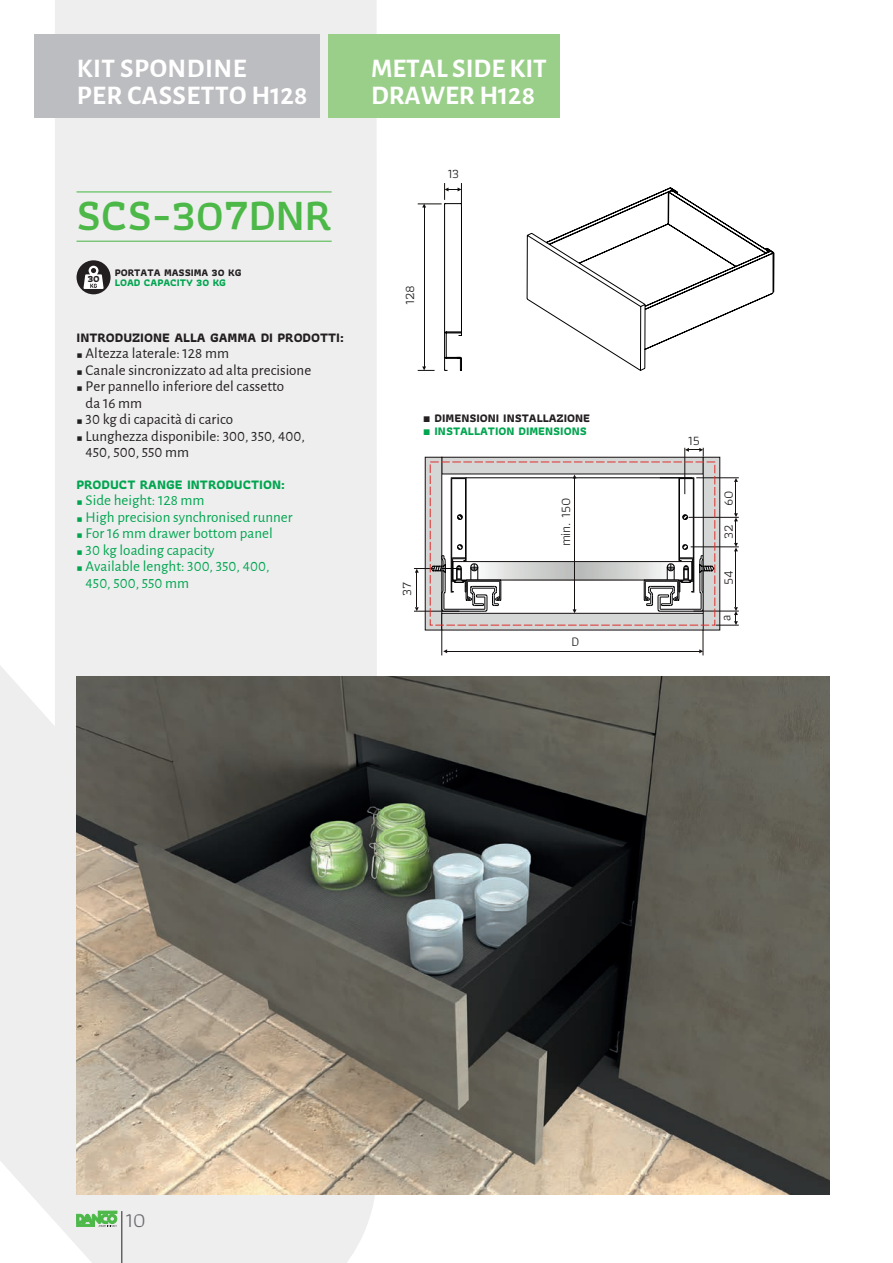
<style>
.page{position:relative;width:893px;height:1263px;background:#fff}
.page>*{position:absolute;margin:0;border:0;box-sizing:border-box;transform-origin:0 0}
.t1{font:600 45px "Athiti";color:#4cb848}
.t2{font:700 27px/27px "Alegreya Sans";letter-spacing:.005em;color:#fff}
.t3{font:21px "Athiti";color:#6c6d70}
.t4{font:15px/16.5px "Alegreya Sans";color:#231f20}
.t5{font:15px/16.5px "Alegreya Sans";color:#00a54f}
.t6{font:700 13.5px "Athiti";color:#231f20}
.t7{font:700 13.5px "Athiti";color:#00a54f}
.t8{font:13.5px "Athiti";letter-spacing:-.01em;color:#231f20}
.t9{font:700 12px "Athiti";color:#231f20}
.t10{font:700 12px "Athiti";color:#00a54f}
.t11{font:700 10.5px "Athiti";color:#231f20}
.t12{font:700 10.5px "Athiti";color:#00a54f}
.t13{font:700 10.05px "Athiti";color:#231f20}
</style>
<div class="page">
<svg style="left:0;top:0;width:377px;height:1263px;background:#f0f0f0"></svg>
<hr style="left:77px;top:241px;width:255px;height:1px;background:#4cb848">
<hr style="left:77px;top:191px;width:255px;height:1px;background:#4cb848">
<div style="left:77px;top:260px;width:34px;height:34px;background:#231f20;border-radius:50%"></div>
<svg style="left:83px;top:266px;width:21px;height:23px"></svg>
<img style="left:77px;top:676px;width:752px;height:519px">
<div style="left:442px;top:457px;width:261px;height:17px;background:#d5d6d6"></div>
<div style="left:442px;top:457px;width:261px;height:17px;border:1px solid #171212"></div>
<hr style="left:694px;top:478px;width:1px;height:113px;background:#020103">
<hr style="left:693px;top:479px;width:1px;height:112px;background:#020103">
<hr style="left:679px;top:479px;width:1px;height:81px;background:#020103">
<svg style="left:679px;top:477px;width:15px;height:2px"></svg>
<div style="left:453px;top:561px;width:239px;height:19px;border:1px solid #171212"></div>
<svg style="left:703px;top:457px;width:17px;height:173px"></svg>
<div style="left:703px;top:457px;width:17px;height:173px;border:1px solid #171212"></div>
<div style="left:425px;top:457px;width:17px;height:173px;background:#d5d6d6"></div>
<div style="left:425px;top:457px;width:17px;height:173px;border:1px solid #171212"></div>
<hr style="left:441px;top:624px;width:1px;height:31px;background:#171212">
<hr style="left:447px;top:651px;width:252px;height:1px;background:#171212">
<svg style="left:699px;top:649px;width:4px;height:4px"></svg>
<hr style="left:703px;top:624px;width:1px;height:31px;background:#171212">
<div style="left:442px;top:613px;width:261px;height:17px;background:#d5d6d6"></div>
<div style="left:442px;top:613px;width:261px;height:17px;border:1px solid #171212"></div>
<hr style="left:414px;top:611px;width:45px;height:1px;background:#171212">
<hr style="left:696px;top:477px;width:43px;height:1px;background:#171212">
<svg style="left:734px;top:478px;width:4px;height:4px"></svg>
<hr style="left:736px;top:482px;width:1px;height:31px;background:#171212">
<svg style="left:685px;top:448px;width:19px;height:9px"></svg>
<hr style="left:684px;top:448px;width:1px;height:46px;background:#171212">
<hr style="left:451px;top:479px;width:1px;height:112px;background:#020103">
<hr style="left:465px;top:479px;width:1px;height:81px;background:#020103">
<hr style="left:466px;top:479px;width:1px;height:81px;background:#020103">
<hr style="left:452px;top:477px;width:240px;height:1px;background:#020103">
<svg style="left:451px;top:477px;width:15px;height:2px"></svg>
<svg style="left:457px;top:514px;width:6px;height:6px"></svg>
<hr style="left:444px;top:611px;width:41px;height:1px;background:#020103">
<svg style="left:414px;top:544px;width:88px;height:67px"></svg>
<hr style="left:574px;top:478px;width:1px;height:131px;background:#171212">
<svg style="left:573px;top:609px;width:3px;height:4px"></svg>
<svg style="left:644px;top:513px;width:95px;height:113px"></svg>
<svg style="left:526px;top:187px;width:249px;height:184px"></svg>
<svg style="left:418px;top:183px;width:44px;height:188px"></svg>
<div style="left:328px;top:34px;width:232px;height:84px;background:#9acf8a"></div>
<div style="left:34px;top:34px;width:286px;height:84px;background:#bcbdc0"></div>
<svg style="left:77px;top:1211px;width:40px;height:16px"></svg>
<hr style="left:122px;top:1211px;width:1px;height:52px;background:#231f20">
<h2 class="t2" style="left:77px;top:53px;width:232px">KIT SPONDINE<br>PER CASSETTO H128</h2>
<h1 class="t1" style="left:77px;top:181px;width:257px">SCS-307DNR</h1>
<p class="t13" style="left:88px;top:271px;width:13px">30</p>
<p class="t11" style="left:115px;top:264px;width:128px">PORTATA MASSIMA 30 KG</p>
<p class="t12" style="left:115px;top:275px;width:113px">LOAD CAPACITY 30 KG</p>
<p class="t6" style="left:77px;top:327px;width:269px">INTRODUZIONE ALLA GAMMA DI PRODOTTI:</p>
<p class="t4" style="left:77px;top:344px;width:154px">■ Altezza laterale: 128 mm</p>
<p class="t4" style="left:77px;top:361px;width:236px">■ Canale sincronizzato ad alta precisione</p>
<p class="t4" style="left:86px;top:377px;width:200px;text-indent:-9px">■ Per pannello inferiore del cassetto da 16 mm</p>
<p class="t4" style="left:77px;top:410px;width:158px">■ 30 kg di capacità di carico</p>
<p class="t4" style="left:86px;top:427px;width:221px;text-indent:-9px">■ Lunghezza disponibile: 300, 350, 400,<br>450, 500, 550 mm</p>
<p class="t7" style="left:77px;top:474px;width:210px">PRODUCT RANGE INTRODUCTION:</p>
<p class="t5" style="left:77px;top:491px;width:130px">■ Side height: 128 mm</p>
<p class="t5" style="left:77px;top:508px;width:218px">■ High precision synchronised runner</p>
<p class="t5" style="left:77px;top:524px;width:198px">■ For 16 mm drawer bottom panel</p>
<p class="t5" style="left:77px;top:541px;width:140px">■ 30 kg loading capacity</p>
<p class="t5" style="left:86px;top:557px;width:185px;text-indent:-9px">■ Available lenght: 300, 350, 400,<br>450, 500, 550 mm</p>
<h2 class="t2" style="left:371px;top:53px;width:177px">METAL SIDE KIT<br>DRAWER H128</h2>
<p class="t8" style="left:447px;top:163px;width:14px">13</p>
<p class="t8" style="left:400px;top:305px;width:22px;rotate:-90deg">128</p>
<p class="t9" style="left:423px;top:408px;width:168px">■ DIMENSIONI INSTALLAZIONE</p>
<p class="t10" style="left:423px;top:422px;width:165px">■ INSTALLATION DIMENSIONS</p>
<p class="t8" style="left:397px;top:596px;width:16px;rotate:-90deg">37</p>
<p class="t8" style="left:556px;top:546px;width:50px;rotate:-90deg">min. 150</p>
<p class="t8" style="left:572px;top:631px;width:9px">D</p>
<p class="t8" style="left:688px;top:431px;width:14px">15</p>
<p class="t8" style="left:718px;top:506px;width:17px;rotate:-90deg">60</p>
<p class="t8" style="left:718px;top:539px;width:16px;rotate:-90deg">32</p>
<p class="t8" style="left:718px;top:585px;width:16px;rotate:-90deg">54</p>
<p class="t8" style="left:716px;top:621px;width:8px;rotate:-90deg">a</p>
<h3 class="t3" style="left:125px;top:1204px;width:22px">10</h3>
</div>
